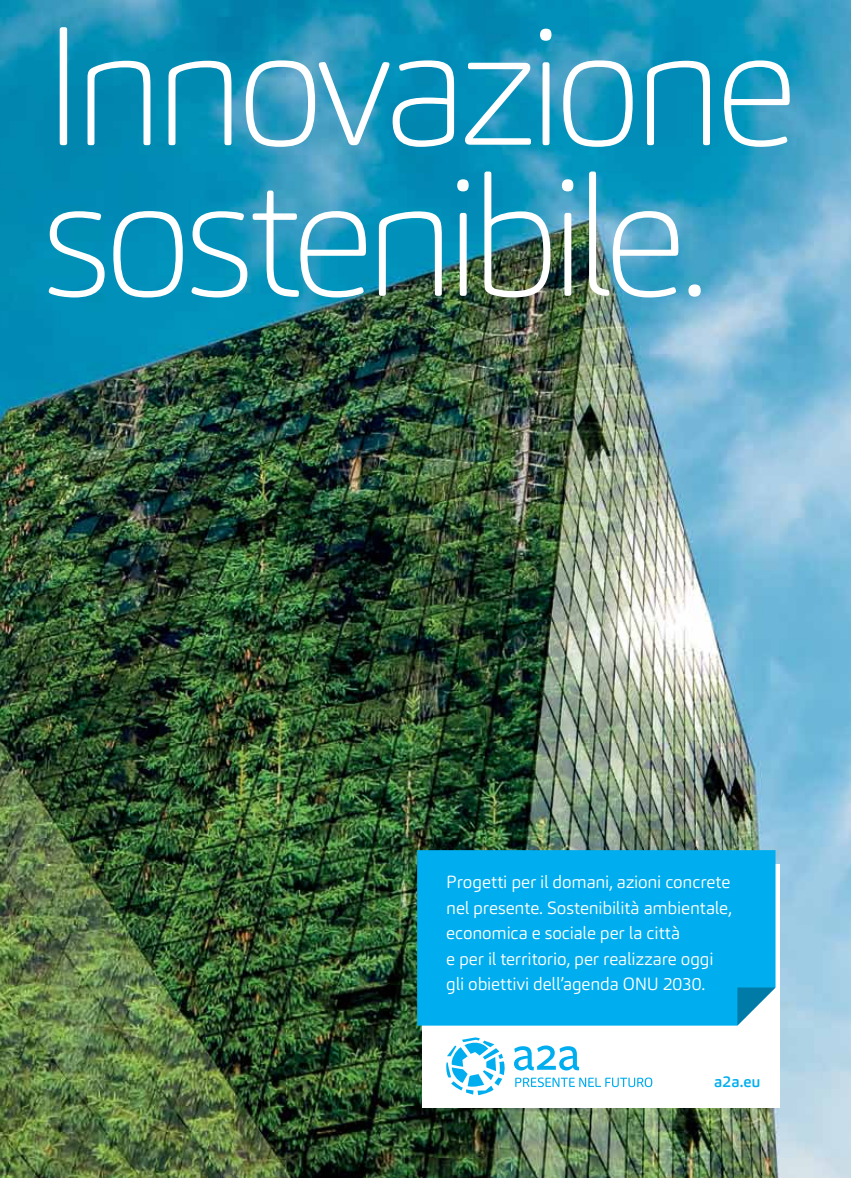
<style>
.page{position:relative;width:851px;height:1178px;background:#fff}
.page>*{position:absolute;margin:0;border:0;box-sizing:border-box;transform-origin:0 0}
.t1{font:100 165.45px/150.6px "Carnas";letter-spacing:-.065em;color:#fff}
.t2{font:300 17.55px/25.5px "Carnas";letter-spacing:-.01em;color:#fff}
.t3{font:500 15.6px "Carnas";color:#00aeef}
</style>
<div class="page">
<img style="left:0;top:0;width:850px;height:1178px">
<div style="left:422px;top:864px;width:358px;height:243px;background:#fff"></div>
<div style="left:417px;top:850px;width:358px;height:175px;background:#00aeef"></div>
<svg style="left:737px;top:987px;width:38px;height:38px"></svg>
<svg style="left:446px;top:1037px;width:59px;height:58px"></svg>
<svg style="left:514px;top:1045px;width:65px;height:25px"></svg>
<svg style="left:515px;top:1077px;width:137px;height:10px"></svg>
<h1 class="t1" style="left:41px;top:11px;width:758px">Innovazione sostenibile.</h1>
<p class="t2" style="left:446px;top:869px;width:287px">Progetti per il domani, azioni concrete nel presente. Sostenibilità ambientale, economica e sociale per la città<br>e per il territorio, per realizzare oggi gli obiettivi dell’agenda ONU 2030.</p>
<p class="t3" style="left:714px;top:1071px;width:48px">a2a.eu</p>
</div>
